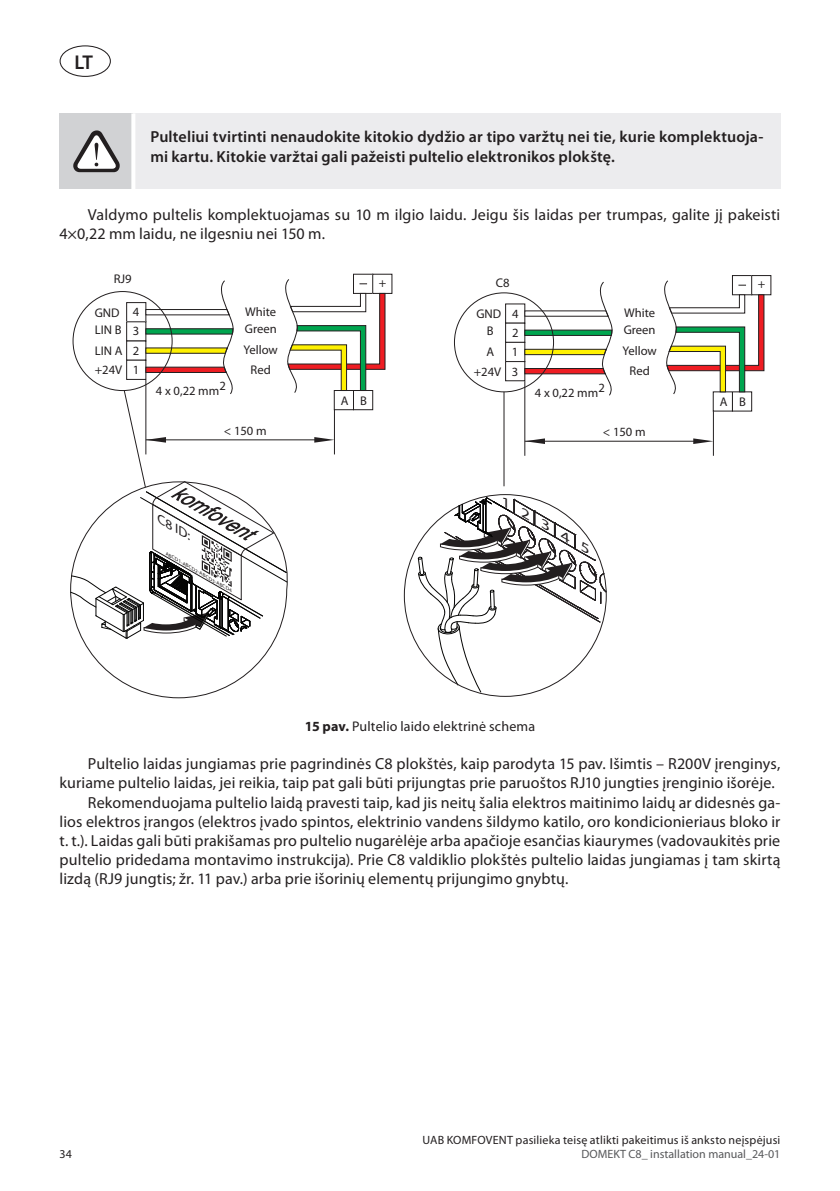
<style>
.page{position:relative;width:840px;height:1191px;background:#fff}
.page>*{position:absolute;margin:0;border:0;box-sizing:border-box;transform-origin:0 0}
.t1{font:600 20px "Myriad Pro";color:#231f20}
.t2{font:16px/19.2px "Myriad Pro";letter-spacing:.005em;color:#231f20}
.t3{font:600 16px/19.2px "Myriad Pro";letter-spacing:.01em;color:#231f20}
.t4{font:14px "Myriad Pro";letter-spacing:.015em;color:#231f20}
.t5{font:12.6px "Myriad Pro";color:#231f20}
.t6{font:italic 12.6px "Myriad Pro";color:#231f20;scale:1.59 1}
.t7{font:12px "Myriad Pro";letter-spacing:.015em;color:#231f20}
.t8{font:12px "Myriad Pro";color:#57585a}
.t9{font:italic 11.8px "Myriad Pro";color:#231f20;scale:1.33 1}
.t10{font:italic 4.6px "Myriad Pro";color:#231f20;scale:1.33 1}
.s1{font-weight:700}
</style>
<div class="page">
<div style="left:60px;top:45px;width:51px;height:32px;border:1px solid #231f20;border-radius:50%"></div>
<div style="left:60px;top:113px;width:73px;height:76px;background:#d1d2d4"></div>
<div style="left:133px;top:113px;width:647px;height:76px;background:#ececee"></div>
<svg style="left:131px;top:113px;width:4px;height:76px"></svg>
<svg style="left:73px;top:130px;width:47px;height:42px"></svg>
<div style="left:505px;top:304px;width:20px;height:19px;border:1px solid #231f20"></div>
<div style="left:505px;top:323px;width:20px;height:20px;border:1px solid #231f20"></div>
<div style="left:505px;top:342px;width:20px;height:20px;border:1px solid #231f20"></div>
<div style="left:505px;top:361px;width:20px;height:20px;border:1px solid #231f20"></div>
<svg style="left:524px;top:281px;width:89px;height:115px"></svg>
<div style="left:731px;top:275px;width:20px;height:20px;border:1px solid #231f20"></div>
<div style="left:751px;top:275px;width:19px;height:20px;border:1px solid #231f20"></div>
<div style="left:712px;top:391px;width:20px;height:20px;border:1px solid #231f20"></div>
<div style="left:731px;top:391px;width:20px;height:20px;border:1px solid #231f20"></div>
<svg style="left:664px;top:280px;width:100px;height:115px"></svg>
<hr style="left:712px;top:411px;width:1px;height:45px;background:#231f20">
<hr style="left:524px;top:381px;width:1px;height:75px;background:#231f20">
<hr style="left:524px;top:441px;width:177px;height:1px;background:#231f20">
<svg style="left:524px;top:438px;width:20px;height:6px"></svg>
<svg style="left:692px;top:438px;width:21px;height:6px"></svg>
<svg style="left:82px;top:639px;width:194px;height:59px"></svg>
<hr style="left:503px;top:392px;width:1px;height:94px;background:#231f20">
<svg style="left:417px;top:497px;width:189px;height:195px"></svg>
<svg style="left:70px;top:278px;width:315px;height:361px"></svg>
<p class="t1" style="left:74px;top:49px;width:20px">LT</p>
<p class="t3" style="left:150px;top:127px;width:614px">Pulteliui tvirtinti nenaudokite kitokio dydžio ar tipo varžtų nei tie, kurie komplektuoja&shy;mi kartu. Kitokie varžtai gali pažeisti pultelio elektronikos plokštę.</p>
<p class="t2" style="left:60px;top:204px;width:721px;text-indent:28px">Valdymo pultelis komplektuojamas su 10 m ilgio laidu. Jeigu šis laidas per trumpas, galite jį pakeisti<br>4×0,22 mm laidu, ne ilgesniu nei 150 m.</p>
<p class="t5" style="left:114px;top:271px;width:19px">RJ9</p>
<p class="t5" style="left:378px;top:275px;width:9px">+</p>
<p class="t5" style="left:495px;top:275px;width:15px">C8</p>
<p class="t5" style="left:757px;top:276px;width:9px">+</p>
<p class="t5" style="left:95px;top:304px;width:26px">GND</p>
<p class="t5" style="left:133px;top:304px;width:8px">4</p>
<p class="t5" style="left:245px;top:304px;width:32px">White</p>
<p class="t5" style="left:476px;top:306px;width:26px">GND</p>
<p class="t5" style="left:512px;top:305px;width:8px">4</p>
<p class="t5" style="left:624px;top:305px;width:32px">White</p>
<p class="t5" style="left:95px;top:322px;width:28px">LIN B</p>
<p class="t5" style="left:133px;top:323px;width:8px">3</p>
<p class="t5" style="left:245px;top:321px;width:33px">Green</p>
<p class="t5" style="left:486px;top:323px;width:8px">B</p>
<p class="t5" style="left:512px;top:325px;width:8px">2</p>
<p class="t5" style="left:623px;top:322px;width:33px">Green</p>
<p class="t5" style="left:95px;top:343px;width:29px">LIN A</p>
<p class="t5" style="left:133px;top:343px;width:8px">2</p>
<p class="t5" style="left:243px;top:342px;width:36px">Yellow</p>
<p class="t5" style="left:486px;top:344px;width:9px">A</p>
<p class="t5" style="left:511px;top:344px;width:8px">1</p>
<p class="t5" style="left:622px;top:343px;width:36px">Yellow</p>
<p class="t5" style="left:95px;top:362px;width:29px">+24V</p>
<p class="t5" style="left:133px;top:362px;width:8px">1</p>
<p class="t5" style="left:250px;top:361px;width:22px">Red</p>
<p class="t5" style="left:473px;top:364px;width:29px">+24V</p>
<p class="t5" style="left:511px;top:364px;width:8px">3</p>
<p class="t5" style="left:629px;top:363px;width:22px">Red</p>
<p class="t5" style="left:156px;top:383px;width:71px">4 x 0,22 mm2</p>
<p class="t5" style="left:340px;top:393px;width:28px">A B</p>
<p class="t5" style="left:534px;top:384px;width:71px">4 x 0,22 mm2</p>
<p class="t5" style="left:719px;top:394px;width:28px">A B</p>
<p class="t5" style="left:224px;top:423px;width:44px">&lt; 150 m</p>
<p class="t5" style="left:602px;top:424px;width:44px">&lt; 150 m</p>
<p class="t9" style="left:163px;top:512px;width:30px;rotate:30deg">C8 ID:</p>
<p class="t10" style="left:168px;top:551px;width:59px;rotate:30deg">ABCD1-ABCD2-ABCD3-ABCD4</p>
<p class="t6" style="left:507px;top:494px;width:65px;rotate:30deg">1 2 3 4 5</p>
<p class="t4" style="left:304px;top:717px;width:232px"><span class="s1">15 pav.</span> Pultelio laido elektrinė schema</p>
<p class="t2" style="left:88px;top:754px;width:693px">Pultelio laidas jungiamas prie pagrindinės C8 plokštės, kaip parodyta 15 pav. Išimtis – R200V įrenginys,</p>
<p class="t2" style="left:60px;top:773px;width:716px">kuriame pultelio laidas, jei reikia, taip pat gali būti prijungtas prie paruoštos RJ10 jungties įrenginio išorėje.</p>
<p class="t2" style="left:88px;top:792px;width:693px">Rekomenduojama pultelio laidą pravesti taip, kad jis neitų šalia elektros maitinimo laidų ar didesnės ga-</p>
<p class="t2" style="left:60px;top:811px;width:722px">lios elektros įrangos (elektros įvado spintos, elektrinio vandens šildymo katilo, oro kondicionieriaus bloko ir</p>
<p class="t2" style="left:60px;top:830px;width:721px">t. t.). Laidas gali būti prakišamas pro pultelio nugarėlėje arba apačioje esančias kiaurymes (vadovaukitės prie</p>
<p class="t2" style="left:60px;top:850px;width:722px">pultelio pridedama montavimo instrukcija). Prie C8 valdiklio plokštės pultelio laidas jungiamas į tam skirtą</p>
<p class="t2" style="left:60px;top:869px;width:510px">lizdą (RJ9 jungtis; žr. 11 pav.) arba prie išorinių elementų prijungimo gnybtų.</p>
<p class="t7" style="left:422px;top:1132px;width:359px">UAB KOMFOVENT pasilieka teisę atlikti pakeitimus iš anksto neįspėjusi</p>
<p class="t7" style="left:60px;top:1146px;width:14px">34</p>
<p class="t8" style="left:581px;top:1146px;width:200px">DOMEKT C8_ installation manual_24-01</p>
</div>
